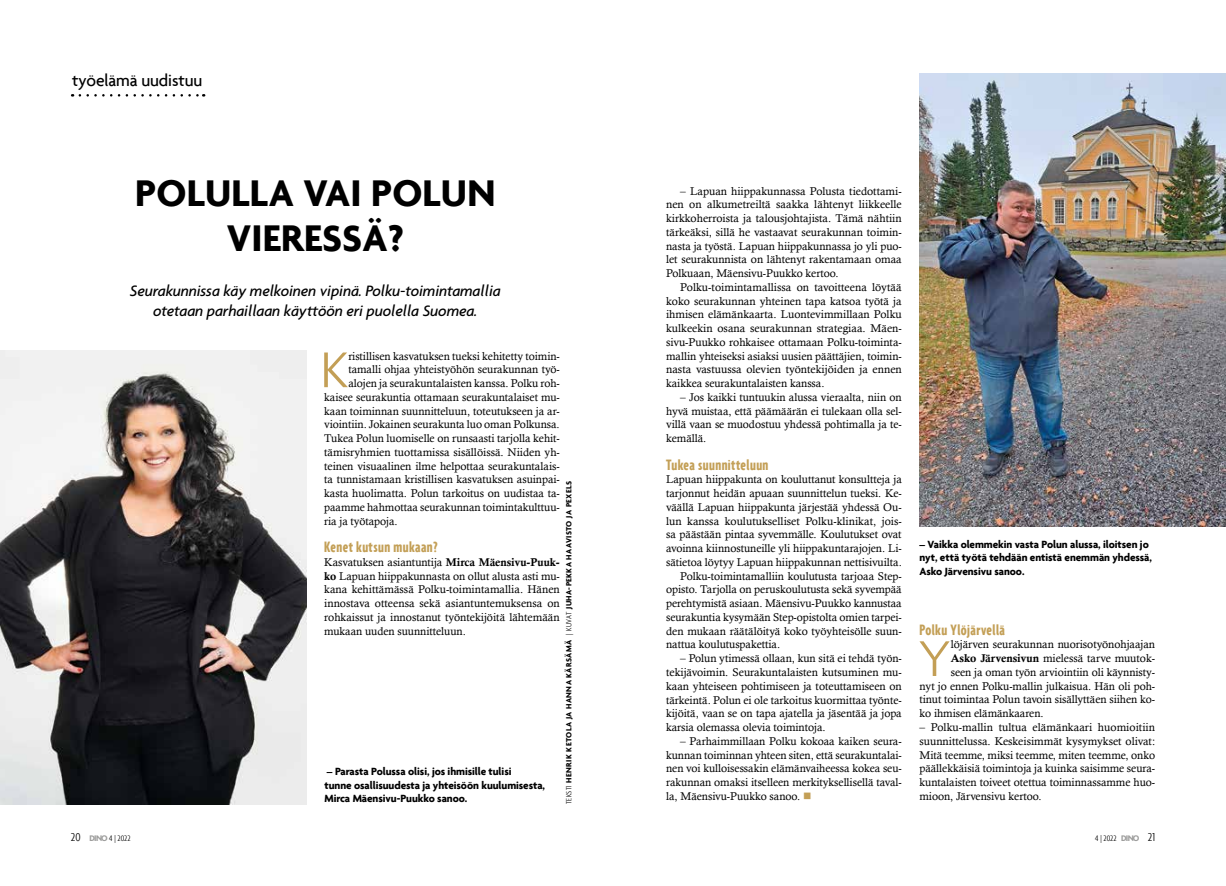
<style>
.page{position:relative;width:1226px;height:886px;background:#fff}
.page>*{position:absolute;margin:0;border:0;box-sizing:border-box;transform-origin:0 0}
.t1{font:300 54.38px "Agenda";color:#c39f56}
.t2{font:700 40px/45px "Agenda";letter-spacing:.005em;color:#000;text-align:center}
.t3{font:500 17.5px "Agenda";letter-spacing:-.005em;color:#000}
.t4{font:italic 500 16.25px/20px "Agenda";letter-spacing:-.01em;color:#000;text-align:center}
.t5{font:700 extra-condensed 16.25px "Agenda";letter-spacing:.025em;color:#c39f56}
.t6{font:11.25px/13.8px "Calisto";letter-spacing:-.005em;color:#000;text-align:justify}
.t7{font:700 11.25px/13.5px "Agenda";letter-spacing:-.005em;color:#000}
.t8{font:300 condensed 8.75px "Agenda";letter-spacing:.005em;color:#000}
.t9{font:700 8.12px "Agenda";letter-spacing:.05em;color:#000}
.s1{font-family:"Calis MT Bol"}
.s2{font-weight:300;font-stretch:condensed}
.s3{color:#c39f56}
.s4{font-size:12.5px}
.s5{font-weight:700;font-stretch:normal;color:#9d9d9c}
</style>
<div class="page">
<svg style="left:80px;top:94px;width:124px;height:3px"></svg>
<img style="left:0;top:351px;width:306px;height:453px">
<img style="left:919px;top:73px;width:307px;height:454px">
<h3 class="t3" style="left:72px;top:70px;width:132px">työelämä uudistuu</h3>
<h2 class="t2" style="left:135px;top:169px;width:362px">POLULLA VAI POLUN<br>VIERESSÄ?</h2>
<h3 class="t4" style="left:130px;top:280px;width:372px">Seurakunnissa käy melkoinen vipinä. Polku-toimintamallia otetaan parhaillaan käyttöön eri puolella Suomea.</h3>
<h1 class="t1" style="left:320px;top:338px;width:30px">K</h1>
<p class="t6" style="left:348px;top:349px;width:213px">ristillisen kasvatuksen tueksi kehitetty toimin-</p>
<p class="t6" style="left:348px;top:363px;width:213px">tamalli ohjaa yhteistyöhön seurakunnan työ-</p>
<p class="t6" style="left:348px;top:376px;width:213px">alojen ja seurakuntalaisten kanssa. Polku roh-</p>
<p class="t6" style="left:324px;top:390px;width:237px">kaisee seurakuntia ottamaan seurakuntalaiset mu-</p>
<p class="t6" style="left:324px;top:404px;width:237px">kaan toiminnan suunnitteluun, toteutukseen ja ar-</p>
<p class="t6" style="left:324px;top:418px;width:237px">viointiin. Jokainen seurakunta luo oman Polkunsa.</p>
<p class="t6" style="left:324px;top:431px;width:237px">Tukea Polun luomiselle on runsaasti tarjolla kehit-</p>
<p class="t6" style="left:324px;top:445px;width:237px">tämisryhmien tuottamissa sisällöissä. Niiden yh-</p>
<p class="t6" style="left:324px;top:459px;width:237px">teinen visuaalinen ilme helpottaa seurakuntalais-</p>
<p class="t6" style="left:324px;top:473px;width:237px">ta tunnistamaan kristillisen kasvatuksen asuinpai-</p>
<p class="t6" style="left:324px;top:486px;width:237px">kasta huolimatta. Polun tarkoitus on uudistaa ta-</p>
<p class="t6" style="left:324px;top:500px;width:237px">paamme hahmottaa seurakunnan toimintakulttuu-</p>
<p class="t6" style="left:324px;top:514px;width:75px">ria ja työtapoja.</p>
<h3 class="t5" style="left:324px;top:538px;width:115px">Kenet kutsun mukaan?</h3>
<p class="t6" style="left:324px;top:555px;width:237px">Kasvatuksen asiantuntija <span class="s1">Mirca Mäensivu-Puuk&shy;ko</span> Lapuan hiippakunnasta on ollut alusta asti mu&shy;kana kehittämässä Polku-toimintamallia. Hänen innostava otteensa sekä asiantuntemuksensa on rohkaissut ja innostanut työntekijöitä lähtemään mukaan uuden suunnitteluun.</p>
<p class="t9" style="left:564px;top:804px;width:325px;rotate:-90deg"><span class="s2">TEKSTI</span> HENRIK KETOLA JA HANNA KÄRSÄMÄ <span class="s2">| KUVAT</span> JUHA-PEKKA HAAVISTO JA PEXELS</p>
<p class="t7" style="left:325px;top:764px;width:222px">– Parasta Polussa olisi, jos ihmisille tulisi<br>tunne osallisuudesta ja yhteisöön kuulumisesta,<br>Mirca Mäensivu-Puukko sanoo.</p>
<p class="t6" style="left:666px;top:184px;width:237px;text-indent:14px">– Lapuan hiippakunnassa Polusta tiedottami&shy;nen on alkumetreiltä saakka lähtenyt liikkeelle kirkkoherroista ja talousjohtajista. Tämä nähtiin tärkeäksi, sillä he vastaavat seurakunnan toimin&shy;nasta ja työstä. Lapuan hiippakunnassa jo yli puo&shy;let seurakunnista on lähtenyt rakentamaan omaa Polkuaan, Mäensivu-Puukko kertoo.</p>
<p class="t6" style="left:666px;top:280px;width:237px;text-indent:14px">Polku-toimintamallissa on tavoitteena löytää koko seurakunnan yhteinen tapa katsoa työtä ja ihmisen elämänkaarta. Luontevimmillaan Polku kulkeekin osana seurakunnan strategiaa. Mäen&shy;sivu-Puukko rohkaisee ottamaan Polku-toiminta&shy;mallin yhteiseksi asiaksi uusien päättäjien, toimin&shy;nasta vastuussa olevien työntekijöiden ja ennen kaikkea seurakuntalaisten kanssa.</p>
<p class="t6" style="left:666px;top:390px;width:237px;text-indent:14px">– Jos kaikki tuntuukin alussa vieraalta, niin on hyvä muistaa, että päämäärän ei tulekaan olla sel&shy;villä vaan se muodostuu yhdessä pohtimalla ja te&shy;kemällä.</p>
<h3 class="t5" style="left:666px;top:455px;width:104px">Tukea suunnitteluun</h3>
<p class="t6" style="left:666px;top:473px;width:237px">Lapuan hiippakunta on kouluttanut konsultteja ja</p>
<p class="t6" style="left:666px;top:486px;width:237px">tarjonnut heidän apuaan suunnittelun tueksi. Ke-</p>
<p class="t6" style="left:666px;top:500px;width:237px">väällä Lapuan hiippakunta järjestää yhdessä Ou-</p>
<p class="t6" style="left:666px;top:514px;width:237px">lun kanssa koulutukselliset Polku-klinikat, jois-</p>
<p class="t6" style="left:666px;top:528px;width:237px">sa päästään pintaa syvemmälle. Koulutukset ovat</p>
<p class="t6" style="left:666px;top:541px;width:237px">avoinna kiinnostuneille yli hiippakuntarajojen. Li-</p>
<p class="t6" style="left:666px;top:555px;width:237px">sätietoa löytyy Lapuan hiippakunnan nettisivuilta.</p>
<p class="t6" style="left:680px;top:569px;width:223px">Polku-toimintamalliin koulutusta tarjoaa Step-</p>
<p class="t6" style="left:666px;top:583px;width:237px">opisto. Tarjolla on peruskoulutusta sekä syvempää</p>
<p class="t6" style="left:666px;top:596px;width:237px">perehtymistä asiaan. Mäensivu-Puukko kannustaa</p>
<p class="t6" style="left:666px;top:610px;width:237px">seurakuntia kysymään Step-opistolta omien tarpei-</p>
<p class="t6" style="left:666px;top:624px;width:237px">den mukaan räätälöityä koko työyhteisölle suun-</p>
<p class="t6" style="left:666px;top:638px;width:116px">nattua koulutuspakettia.</p>
<p class="t6" style="left:666px;top:651px;width:237px;text-indent:14px">– Polun ytimessä ollaan, kun sitä ei tehdä työn&shy;tekijävoimin. Seurakuntalaisten kutsuminen mu&shy;kaan yhteiseen pohtimiseen ja toteuttamiseen on tärkeintä. Polun ei ole tarkoitus kuormittaa työnte&shy;kijöitä, vaan se on tapa ajatella ja jäsentää ja jopa karsia olemassa olevia toimintoja.</p>
<p class="t6" style="left:666px;top:734px;width:237px;text-indent:14px">– Parhaimmillaan Polku kokoaa kaiken seura&shy;kunnan toiminnan yhteen siten, että seurakuntalai&shy;nen voi kulloisessakin elämänvaiheessa kokea seu&shy;rakunnan omaksi itselleen merkityksellisellä taval&shy;la, Mäensivu-Puukko sanoo. <span class="s3">■</span></p>
<p class="t7" style="left:919px;top:537px;width:234px">– Vaikka olemmekin vasta Polun alussa, iloitsen jo nyt, että työtä tehdään entistä enemmän yhdessä,<br>Asko Järvensivu sanoo.</p>
<h3 class="t5" style="left:919px;top:620px;width:87px">Polku Ylöjärvellä</h3>
<h1 class="t1" style="left:918px;top:626px;width:34px">Y</h1>
<p class="t6" style="left:951px;top:638px;width:206px">löjärven seurakunnan nuorisotyönohjaajan</p>
<p class="t6" style="left:951px;top:651px;width:206px"><span class="s1">Asko Järvensivun</span> mielessä tarve muutok-</p>
<p class="t6" style="left:951px;top:665px;width:206px">seen ja oman työn arviointiin oli käynnisty-</p>
<p class="t6" style="left:919px;top:679px;width:237px">nyt jo ennen Polku-mallin julkaisua. Hän oli poh-</p>
<p class="t6" style="left:919px;top:693px;width:237px">tinut toimintaa Polun tavoin sisällyttäen siihen ko-</p>
<p class="t6" style="left:919px;top:706px;width:126px">ko ihmisen elämänkaaren.</p>
<p class="t6" style="left:919px;top:720px;width:237px">– Polku-mallin tultua elämänkaari huomioitiin suunnittelussa. Keskeisimmät kysymykset olivat:<br>Mitä teemme, miksi teemme, miten teemme, onko päällekkäisiä toimintoja ja kuinka saisimme seura&shy;kuntalaisten toiveet otettua toiminnassamme huo&shy;mioon, Järvensivu kertoo.</p>
<p class="t8" style="left:71px;top:833px;width:61px"><span class="s4">20</span> <span class="s5">DINO</span> 4 | 2022</p>
<p class="t8" style="left:1095px;top:833px;width:61px">4 | 2022 <span class="s5">DINO</span> <span class="s4">21</span></p>
</div>
